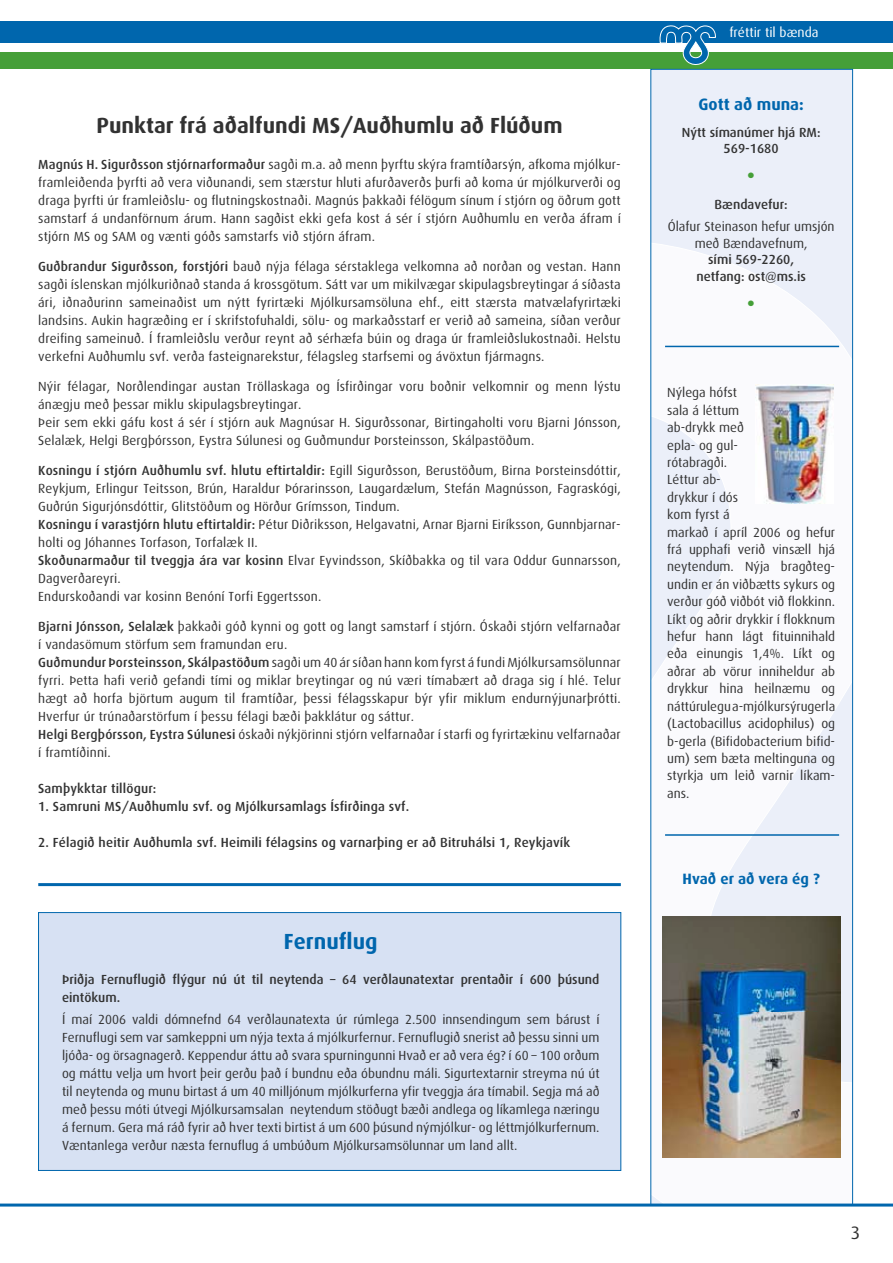
<style>
.page{position:relative;width:893px;height:1263px;background:#fff}
.page>*{position:absolute;margin:0;border:0;box-sizing:border-box;transform-origin:0 0}
.t1{font:30px "Dax";color:#459f38}
.t2{font:700 21.9px "Dax";color:#323232}
.t3{font:700 21.9px "Dax";color:#0066ad}
.t4{font:700 16.5px "Dax";color:#0066ad}
.t5{font:700 15px "Dax";color:#0066ad}
.t6{font:13.5px "Dax";color:#fff}
.t7{font:13.2px/18px "Dax";letter-spacing:.01em;color:#323232}
.t8{font:500 13.2px/16.5px "Dax";letter-spacing:.01em;color:#323232;text-align:center}
.s1{font-weight:500}
</style>
<div class="page">
<div style="left:0;top:21px;width:893px;height:22px;background:#0066ad"></div>
<div style="left:0;top:52px;width:893px;height:17px;background:#459f38"></div>
<svg style="left:659px;top:25px;width:57px;height:40px"></svg>
<div style="left:651px;top:69px;width:202px;height:1136px;background:#ebeff9"></div>
<svg style="left:653px;top:243px;width:198px;height:960px"></svg>
<div style="left:651px;top:69px;width:202px;height:1136px;border:1px solid #0066ad"></div>
<hr style="left:665px;top:346px;width:174px;height:1px;background:#0066ad">
<div style="left:39px;top:912px;width:582px;height:258px;background:#d7e1f3"></div>
<div style="left:38px;top:912px;width:583px;height:259px;border:1px solid #0066ad"></div>
<img style="left:756px;top:384px;width:77px;height:119px">
<hr style="left:665px;top:834px;width:174px;height:2px;background:#0066ad">
<img style="left:662px;top:917px;width:179px;height:240px">
<hr style="left:0;top:1203px;width:893px;height:3px;background:#0066ad">
<hr style="left:38px;top:883px;width:583px;height:3px;background:#0066ad">
<h2 class="t2" style="left:96px;top:113px;width:468px">Punktar frá aðalfundi MS/Auðhumlu að Flúðum</h2>
<p class="t7" style="left:38px;top:155px;width:584px;text-align:justify"><span class="s1">Magnús H. Sigurðsson stjórnarformaður</span> sagði m.a. að menn þyrftu skýra framtíðarsýn, afkoma mjólkur&shy;framleiðenda þyrfti að vera viðunandi, sem stærstur hluti afurðaverðs þurfi að koma úr mjólkurverði og draga þyrfti úr framleiðslu- og flutningskostnaði. Magnús þakkaði félögum sínum í stjórn og öðrum gott samstarf á undanförnum árum. Hann sagðist ekki gefa kost á sér í stjórn Auðhumlu en verða áfram í stjórn MS og SAM og vænti góðs samstarfs við stjórn áfram.</p>
<p class="t7" style="left:38px;top:257px;width:584px;text-align:justify"><span class="s1">Guðbrandur Sigurðsson, forstjóri</span> bauð nýja félaga sérstaklega velkomna að norðan og vestan. Hann sagði íslenskan mjólkuriðnað standa á krossgötum. Sátt var um mikilvægar skipulagsbreytingar á síðasta ári, iðnaðurinn sameinaðist um nýtt fyrirtæki Mjólkursamsöluna ehf., eitt stærsta matvælafyrirtæki landsins. Aukin hagræðing er í skrifstofuhaldi, sölu- og markaðsstarf er verið að sameina, síðan verður dreifing sameinuð. Í framleiðslu verður reynt að sérhæfa búin og draga úr framleiðslukostnaði. Helstu verkefni Auðhumlu svf. verða fasteignarekstur, félagsleg starfsemi og ávöxtun fjármagns.</p>
<p class="t7" style="left:38px;top:377px;width:584px">Nýir félagar, Norðlendingar austan Tröllaskaga og Ísfirðingar voru boðnir velkomnir og menn lýstu ánægju með þessar miklu skipulagsbreytingar.<br>Þeir sem ekki gáfu kost á sér í stjórn auk Magnúsar H. Sigurðssonar, Birtingaholti voru Bjarni Jónsson, Selalæk, Helgi Bergþórsson, Eystra Súlunesi og Guðmundur Þorsteinsson, Skálpastöðum.</p>
<p class="t7" style="left:38px;top:461px;width:584px"><span class="s1">Kosningu í stjórn Auðhumlu svf. hlutu eftirtaldir:</span> Egill Sigurðsson, Berustöðum, Birna Þorsteinsdóttir, Reykjum, Erlingur Teitsson, Brún, Haraldur Þórarinsson, Laugardælum, Stefán Magnússon, Fagraskógi, Guðrún Sigurjónsdóttir, Glitstöðum og Hörður Grímsson, Tindum.<br><span class="s1">Kosningu í varastjórn hlutu eftirtaldir:</span> Pétur Diðriksson, Helgavatni, Arnar Bjarni Eiríksson, Gunnbjarnar&shy;holti og Jóhannes Torfason, Torfalæk II.<br><span class="s1">Skoðunarmaður til tveggja ára var kosinn</span> Elvar Eyvindsson, Skíðbakka og til vara Oddur Gunnarsson, Dagverðareyri.<br>Endurskoðandi var kosinn Benóní Torfi Eggertsson.</p>
<p class="t7" style="left:38px;top:617px;width:584px"><span class="s1">Bjarni Jónsson, Selalæk</span> þakkaði góð kynni og gott og langt samstarf í stjórn. Óskaði stjórn velfarnaðar í vandasömum störfum sem framundan eru.<br><span class="s1">Guðmundur Þorsteinsson, Skálpastöðum</span> sagði um 40 ár síðan hann kom fyrst á fundi Mjólkursamsölunnar fyrri. Þetta hafi verið gefandi tími og miklar breytingar og nú væri tímabært að draga sig í hlé. Telur hægt að horfa björtum augum til framtíðar, þessi félagsskapur býr yfir miklum endurnýjunarþrótti.<br>Hverfur úr trúnaðarstörfum í þessu félagi bæði þakklátur og sáttur.<br><span class="s1">Helgi Bergþórsson, Eystra Súlunesi</span> óskaði nýkjörinni stjórn velfarnaðar í starfi og fyrirtækinu velfarnaðar í framtíðinni.</p>
<p class="t8" style="left:38px;top:780px;width:120px">Samþykktar tillögur:</p>
<p class="t8" style="left:38px;top:798px;width:372px">1. Samruni MS/Auðhumlu svf. og Mjólkursamlags Ísfirðinga svf.</p>
<p class="t8" style="left:38px;top:834px;width:533px">2. Félagið heitir Auðhumla svf. Heimili félagsins og varnarþing er að Bitruhálsi 1, Reykjavík</p>
<h2 class="t3" style="left:284px;top:929px;width:95px">Fernuflug</h2>
<p class="t8" style="left:62px;top:970px;width:539px;line-height:18px;text-align:left">Þriðja Fernuflugið flýgur nú út til neytenda – 64 verðlaunatextar prentaðir í 600 þúsund eintökum.</p>
<p class="t7" style="left:62px;top:1011px;width:539px;text-align:justify">Í maí 2006 valdi dómnefnd 64 verðlaunatexta úr rúmlega 2.500 innsendingum sem bárust í Fernuflugi sem var samkeppni um nýja texta á mjólkurfernur. Fernuflugið snerist að þessu sinni um ljóða- og örsagnagerð. Keppendur áttu að svara spurningunni Hvað er að vera ég? í 60 – 100 orðum og máttu velja um hvort þeir gerðu það í bundnu eða óbundnu máli. Sigurtextarnir streyma nú út til neytenda og munu birtast á um 40 milljónum mjólkurferna yfir tveggja ára tímabil. Segja má að með þessu móti útvegi Mjólkursamsalan neytendum stöðugt bæði andlega og líkamlega næringu á fernum. Gera má ráð fyrir að hver texti birtist á um 600 þúsund nýmjólkur- og léttmjólkurfernum.<br>Væntanlega verður næsta fernuflug á umbúðum Mjólkursamsölunnar um land allt.</p>
<p class="t6" style="left:729px;top:25px;width:91px">fréttir til bænda</p>
<p class="t4" style="left:699px;top:95px;width:107px">Gott a› muna:</p>
<p class="t8" style="left:682px;top:124px;width:140px">Nýtt símanúmer hjá RM:<br>569-1680</p>
<h1 class="t1" style="left:746px;top:159px;width:11px">•</h1>
<p class="t8" style="left:715px;top:196px;width:75px">Bændavefur:</p>
<p class="t7" style="left:668px;top:219px;width:168px;line-height:16.5px;text-align:center">Ólafur Steinason hefur umsjón með Bændavefnum,</p>
<p class="t8" style="left:696px;top:252px;width:111px">sími 569-2260, netfang: ost@ms.is</p>
<h1 class="t1" style="left:746px;top:287px;width:11px">•</h1>
<p class="t7" style="left:667px;top:384px;width:170px;line-height:17.4px">Nýlega hófst<br>sala á léttum<br>ab-drykk með<br>epla- og gul-<br>rótabragði.<br>Léttur ab-<br>drykkur í dós<br>kom fyrst á<br>markað í apríl 2006 og hefur frá upphafi verið vinsæll hjá neytendum. Nýja bragðteg&shy;und- in er án viðbætts sykurs og verður góð viðbót við flokkinn.<br>Líkt og aðrir drykkir í flokknum hefur hann lágt fituinnihald eða einungis 1,4%. Líkt og aðrar ab vörur inniheldur ab drykkur hina heilnæmu og náttúrulegu a-mjólkursýrugerla (Lactobacillus acidophilus) og b-gerla (Bifidobacterium bifid&shy;um) sem bæta meltinguna og styrkja um leið varnir líkam&shy;ans.</p>
<p class="t5" style="left:683px;top:870px;width:139px">Hvað er að vera ég ?</p>
</div>
